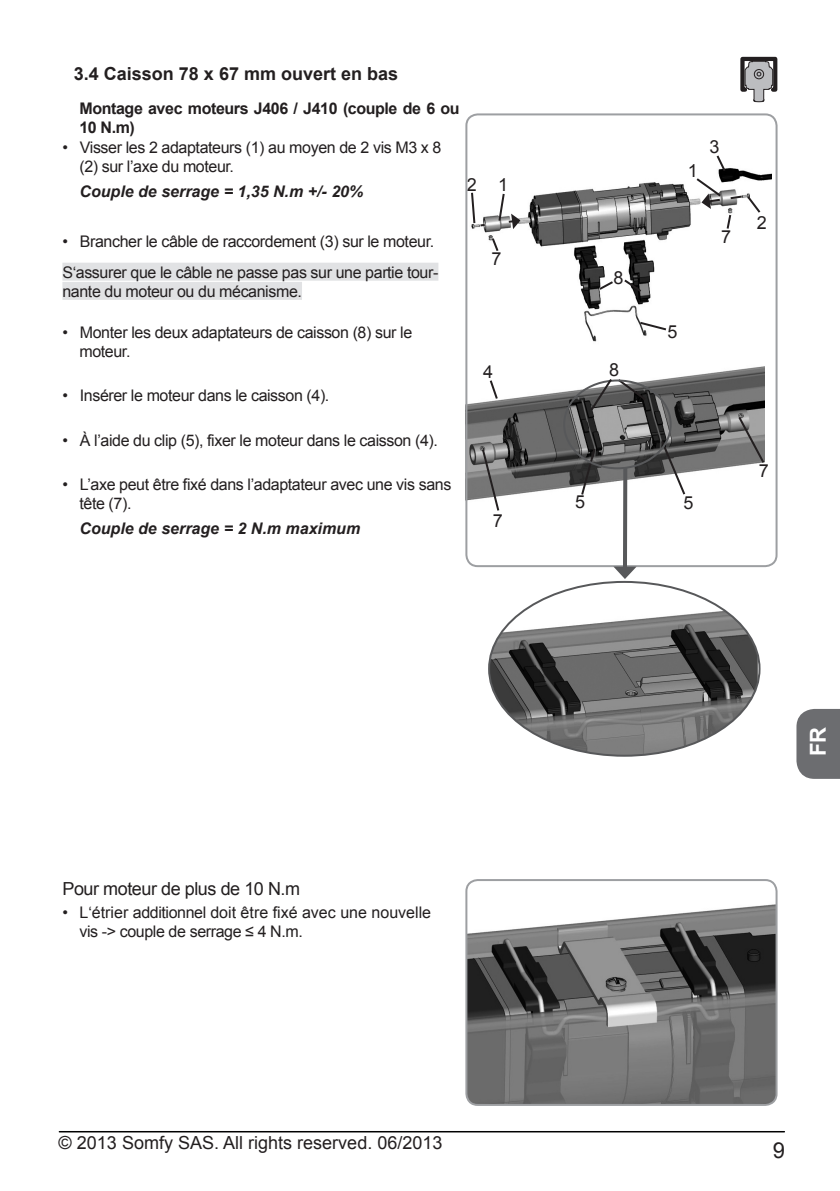
<style>
.page{position:relative;width:840px;height:1191px;background:#fff}
.page>*{position:absolute;margin:0;border:0;box-sizing:border-box;transform-origin:0 0}
.t1{font:700 22px "Arial";color:#fff}
.t2{font:22px "Arial";color:#231f20}
.t3{font:18px "Arial";color:#231f20}
.t4{font:700 18px "Arial";color:#231f20}
.t5{font:18px "Arial";letter-spacing:-.025em;color:#231f20}
.t6{font:16px/19.2px "Arial";letter-spacing:-.025em;color:#231f20}
.t7{font:16px/19.2px "Arial";color:#231f20}
.t8{font:italic 700 16px "Arial";color:#231f20}
.t9{font:700 16px/19.2px "Arial";letter-spacing:-.025em;color:#231f20}
</style>
<div class="page">
<hr style="left:59px;top:1131px;width:725px;height:1px;background:#000">
<svg style="left:796px;top:709px;width:43px;height:70px;background:#747578"></svg>
<div style="left:62px;top:263px;width:376px;height:18px;background:#e1e2e4"></div>
<div style="left:62px;top:282px;width:240px;height:18px;background:#e1e2e4"></div>
<img style="left:484px;top:173px;width:286px;height:169px">
<svg style="left:490px;top:236px;width:10px;height:17px"></svg>
<svg style="left:621px;top:278px;width:22px;height:16px"></svg>
<svg style="left:637px;top:320px;width:31px;height:12px"></svg>
<img style="left:468px;top:366px;width:296px;height:157px">
<svg style="left:579px;top:446px;width:17px;height:51px"></svg>
<svg style="left:659px;top:439px;width:27px;height:58px"></svg>
<div style="left:563px;top:379px;width:108px;height:90px;border:2px solid #57585a;border-radius:50%"></div>
<svg style="left:471px;top:191px;width:49px;height:38px"></svg>
<svg style="left:480px;top:447px;width:20px;height:66px"></svg>
<svg style="left:736px;top:414px;width:29px;height:51px"></svg>
<svg style="left:694px;top:155px;width:68px;height:76px"></svg>
<svg style="left:488px;top:378px;width:11px;height:23px"></svg>
<img style="left:489px;top:582px;width:268px;height:173px">
<svg style="left:588px;top:377px;width:59px;height:36px;background:#767676"></svg>
<svg style="left:597px;top:279px;width:18px;height:13px"></svg>
<svg style="left:740px;top:57px;width:37px;height:45px"></svg>
<div style="left:465px;top:113px;width:312px;height:454px;border:2px solid #9d9fa2;border-radius:11px"></div>
<img style="left:468px;top:880px;width:308px;height:225px">
<div style="left:465px;top:879px;width:312px;height:227px;border:2px solid #9d9fa2;border-radius:11px"></div>
<svg style="left:622px;top:467px;width:5px;height:99px"></svg>
<svg style="left:613px;top:566px;width:23px;height:13px"></svg>
<p class="t4" style="left:74px;top:62px;width:326px">3.4 Caisson 78 x 67 mm ouvert en bas</p>
<p class="t9" style="left:79px;top:99px;width:381px">Montage avec moteurs J406 / J410 (couple de 6 ou<br>10 N.m)</p>
<p class="t6" style="left:79px;top:138px;width:363px;text-indent:-17px">• Visser les 2 adaptateurs (1) au moyen de 2 vis M3 x 8 (2) sur l’axe du moteur.</p>
<p class="t8" style="left:79px;top:181px;width:285px">Couple de serrage = 1,35 N.m +/- 20%</p>
<p class="t6" style="left:62px;top:226px;width:377px;line-height:30.6px">• Brancher le câble de raccordement (3) sur le moteur.<br>S‘assurer que le câble ne passe pas sur une partie tour-</p>
<p class="t6" style="left:62px;top:282px;width:241px">nante du moteur ou du mécanisme.</p>
<p class="t6" style="left:79px;top:323px;width:334px;text-indent:-17px">• Monter les deux adaptateurs de caisson (8) sur le moteur.</p>
<p class="t6" style="left:62px;top:386px;width:268px">• Insérer le moteur dans le caisson (4).</p>
<p class="t6" style="left:62px;top:430px;width:377px">• À l’aide du clip (5), fixer le moteur dans le caisson (4).</p>
<p class="t6" style="left:79px;top:474px;width:373px;text-indent:-17px">• L’axe peut être fixé dans l’adaptateur avec une vis sans tête (7).</p>
<p class="t8" style="left:79px;top:517px;width:282px">Couple de serrage = 2 N.m maximum</p>
<p class="t3" style="left:466px;top:173px;width:43px">2 1</p>
<p class="t3" style="left:491px;top:247px;width:12px">7</p>
<p class="t3" style="left:483px;top:360px;width:12px">4</p>
<p class="t3" style="left:492px;top:509px;width:12px">7</p>
<p class="t3" style="left:613px;top:266px;width:12px">8</p>
<p class="t3" style="left:609px;top:358px;width:12px">8</p>
<p class="t3" style="left:687px;top:159px;width:12px">1</p>
<p class="t3" style="left:709px;top:135px;width:12px">3</p>
<p class="t3" style="left:720px;top:225px;width:12px">7</p>
<p class="t3" style="left:756px;top:211px;width:12px">2</p>
<p class="t3" style="left:667px;top:320px;width:12px">5</p>
<p class="t3" style="left:574px;top:490px;width:12px">5</p>
<p class="t3" style="left:683px;top:491px;width:12px">5</p>
<p class="t3" style="left:758px;top:459px;width:12px">7</p>
<p class="t5" style="left:62px;top:877px;width:239px">Pour moteur de plus de 10 N.m</p>
<p class="t7" style="left:79px;top:902px;width:353px;text-indent:-17px">• L‘étrier additionnel doit être fixé avec une nouvelle vis -&gt; couple de serrage ≤ 4 N.m.</p>
<h1 class="t1" style="left:803px;top:756px;width:31px;rotate:-90deg">FR</h1>
<p class="t3" style="left:59px;top:1131px;width:385px">© 2013 Somfy SAS. All rights reserved. 06/2013</p>
<h1 class="t2" style="left:772px;top:1136px;width:14px">9</h1>
</div>
